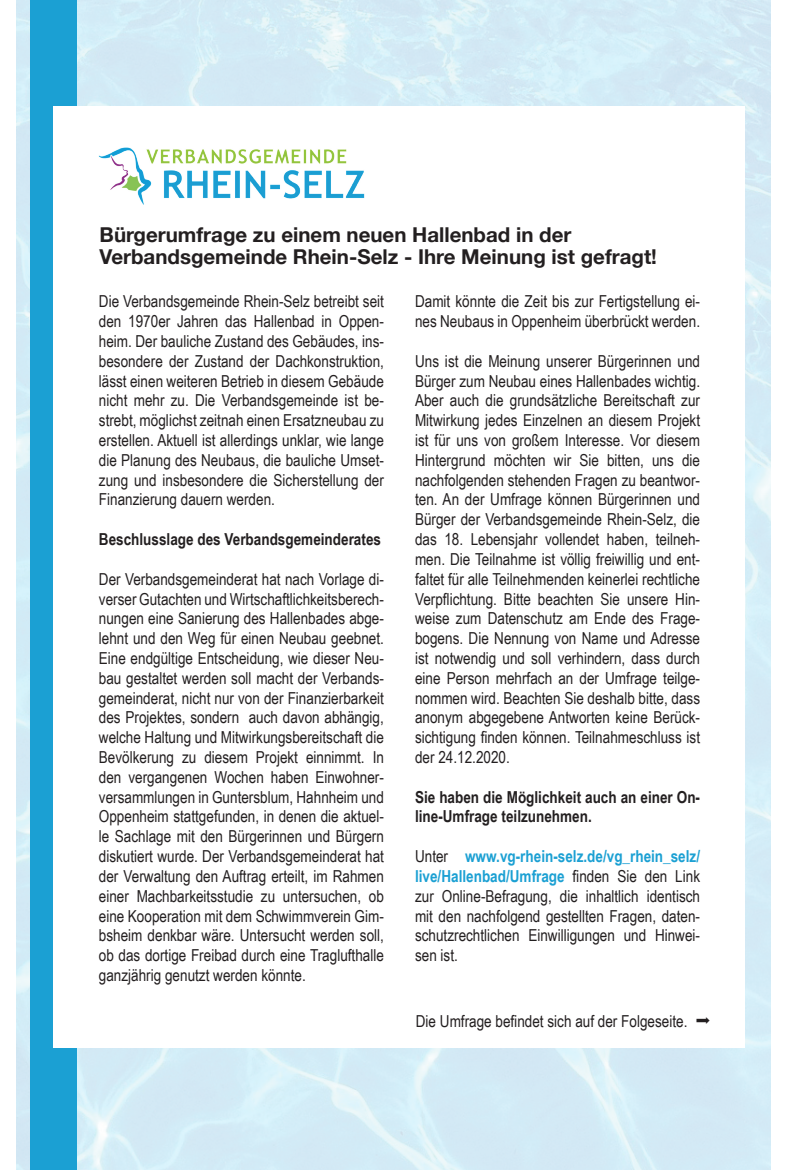
<style>
.page{position:relative;width:787px;height:1170px;background:#fff}
.page>*{position:absolute;margin:0;border:0;box-sizing:border-box;transform-origin:0 0}
.t1{font:700 20.4px/22.5px "Helvetica Neue";color:#231f20}
.t2{font:16.5px/19.8px "Arial Narrow";color:#231f20;text-align:justify}
.t3{font:700 16.5px/19.8px "Arial Narrow";color:#231f20}
.s1{font-weight:700;color:#1ba0d3}
</style>
<div class="page">
<img style="left:17px;top:0;width:753px;height:1169px">
<div style="left:30px;top:0;width:47px;height:1169px;background:#1ba0d3"></div>
<div style="left:54px;top:106px;width:690px;height:941px;background:#fff"></div>
<img style="left:99px;top:147px;width:266px;height:58px">
<p class="t1" style="left:100px;top:224px;width:559px">Bürgerumfrage zu einem neuen Hallenbad in der<br>Verbandsgemeinde Rhein-Selz - Ihre Meinung ist gefragt!</p>
<p class="t2" style="left:99px;top:291px;width:286px">Die Verbandsgemeinde Rhein-Selz betreibt seit den 1970er Jahren das Hallenbad in Oppen&shy;heim. Der bauliche Zustand des Gebäudes, ins&shy;besondere der Zustand der Dachkonstruktion, lässt einen weiteren Betrieb in diesem Gebäude nicht mehr zu. Die Verbandsgemeinde ist be&shy;strebt, möglichst zeitnah einen Ersatzneubau zu erstellen. Aktuell ist allerdings unklar, wie lange die Planung des Neubaus, die bauliche Umset&shy;zung und insbesondere die Sicherstellung der Finanzierung dauern werden.</p>
<p class="t3" style="left:99px;top:528px;width:284px">Beschlusslage des Verbandsgemeinderates</p>
<p class="t2" style="left:99px;top:568px;width:286px">Der Verbandsgemeinderat hat nach Vorlage di&shy;verser Gutachten und Wirtschaftlichkeitsberech&shy;nungen eine Sanierung des Hallenbades abge&shy;lehnt und den Weg für einen Neubau geebnet.<br>Eine endgültige Entscheidung, wie dieser Neu&shy;bau gestaltet werden soll macht der Verbands&shy;gemeinderat, nicht nur von der Finanzierbarkeit des Projektes, sondern auch davon abhängig, welche Haltung und Mitwirkungsbereitschaft die Bevölkerung zu diesem Projekt einnimmt. In den vergangenen Wochen haben Einwohner&shy;versammlungen in Guntersblum, Hahnheim und Oppenheim stattgefunden, in denen die aktuel&shy;le Sachlage mit den Bürgerinnen und Bürgern diskutiert wurde. Der Verbandsgemeinderat hat der Verwaltung den Auftrag erteilt, im Rahmen einer Machbarkeitsstudie zu untersuchen, ob eine Kooperation mit dem Schwimmverein Gim&shy;bsheim denkbar wäre. Untersucht werden soll, ob das dortige Freibad durch eine Traglufthalle ganzjährig genutzt werden könnte.</p>
<p class="t2" style="left:415px;top:291px;width:286px">Damit könnte die Zeit bis zur Fertigstellung ei&shy;nes Neubaus in Oppenheim überbrückt werden.</p>
<p class="t2" style="left:415px;top:350px;width:286px">Uns ist die Meinung unserer Bürgerinnen und Bürger zum Neubau eines Hallenbades wichtig.<br>Aber auch die grundsätzliche Bereitschaft zur Mitwirkung jedes Einzelnen an diesem Projekt ist für uns von großem Interesse. Vor diesem Hintergrund möchten wir Sie bitten, uns die nachfolgenden stehenden Fragen zu beantwor&shy;ten. An der Umfrage können Bürgerinnen und Bürger der Verbandsgemeinde Rhein-Selz, die das 18. Lebensjahr vollendet haben, teilneh&shy;men. Die Teilnahme ist völlig freiwillig und ent&shy;faltet für alle Teilnehmenden keinerlei rechtliche Verpflichtung. Bitte beachten Sie unsere Hin&shy;weise zum Datenschutz am Ende des Frage&shy;bogens. Die Nennung von Name und Adresse ist notwendig und soll verhindern, dass durch eine Person mehrfach an der Umfrage teilge&shy;nommen wird. Beachten Sie deshalb bitte, dass anonym abgegebene Antworten keine Berück&shy;sichtigung finden können. Teilnahmeschluss ist der 24.12.2020.</p>
<p class="t3" style="left:415px;top:786px;width:286px">Sie haben die Möglichkeit auch an einer On&shy;line-Umfrage teilzunehmen.</p>
<p class="t2" style="left:415px;top:845px;width:286px">Unter <span class="s1">www.vg-rhein-selz.de/vg_rhein_selz/ live/Hallenbad/Umfrage</span> finden Sie den Link zur Online-Befragung, die inhaltlich identisch mit den nachfolgend gestellten Fragen, daten&shy;schutzrechtlichen Einwilligungen und Hinwei&shy;sen ist.</p>
<p class="t2" style="left:416px;top:1010px;width:273px">Die Umfrage befindet sich auf der Folgeseite.</p>
</div>
